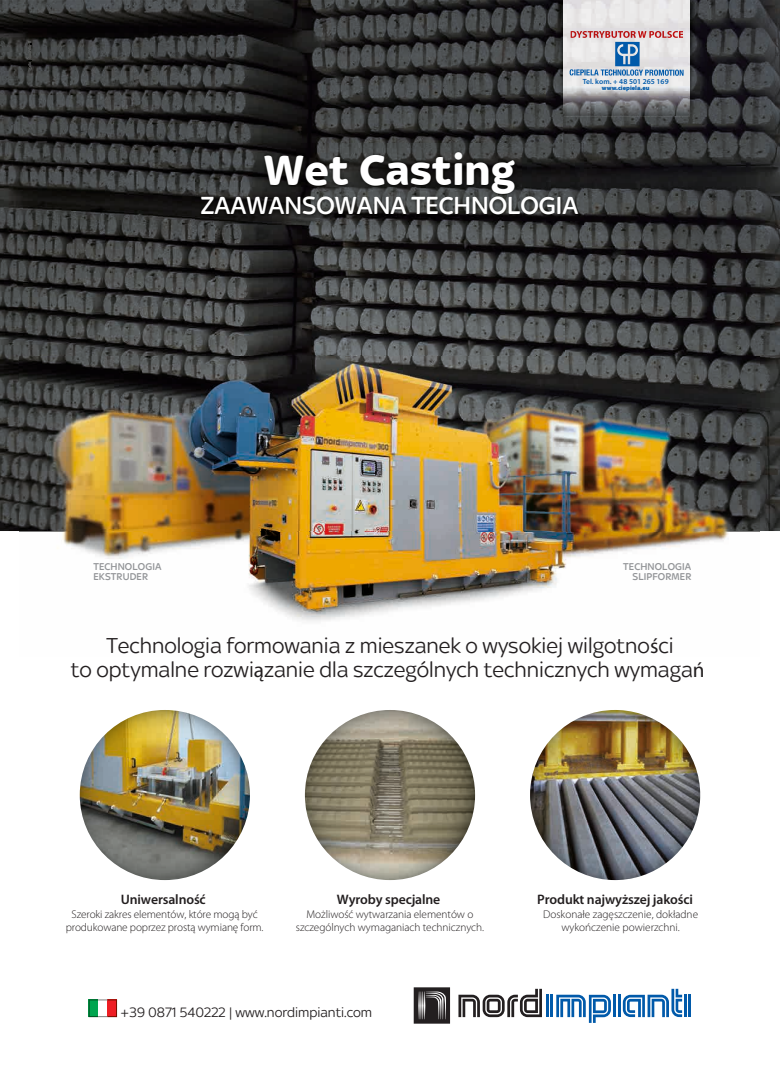
<style>
.page{position:relative;width:780px;height:1088px;background:#fff}
.page>*{position:absolute;margin:0;border:0;box-sizing:border-box;transform-origin:0 0}
.t1{font:700 43.75px "Sky Text";letter-spacing:.015em;color:#fff}
.t2{font:500 25px "Sky Text";color:#fff}
.t3{font:21.25px/24.4px "Sky Text";color:#231f20;text-align:center}
.t4{font:600 13.75px "Myriad Pro";letter-spacing:-.01em;color:#231f20}
.t5{font:13.38px "Sky Text";color:#231f20}
.t6{font:300 11.25px/13.1px "Myriad Pro";letter-spacing:-.005em;color:#231f20;text-align:center}
.t7{font:500 10px/10.8px "Sky Text";letter-spacing:.015em;color:#939598}
.t8{font:600 7.5px "Myriad Pro";letter-spacing:.005em;color:#015aaa}
.t9{font:900 6.25px "Myriad Pro";letter-spacing:.005em;color:#015aaa}
.s1{font-family:"Myriad Pro"}
</style>
<div class="page">
<img style="left:0;top:0;width:216px;height:398px">
<img style="left:216px;top:0;width:347px;height:144px">
<img style="left:650px;top:0;width:130px;height:398px">
<img style="left:563px;top:116px;width:87px;height:240px">
<img style="left:216px;top:225px;width:348px;height:131px">
<img style="left:0;top:398px;width:19px;height:133px">
<img style="left:760px;top:398px;width:20px;height:133px">
<img style="left:759px;top:356px;width:1px;height:175px">
<img style="left:19px;top:356px;width:740px;height:265px">
<img style="left:19px;top:531px;width:740px;height:1px">
<svg style="left:28px;top:41px;width:4px;height:28px"></svg>
<img style="left:80px;top:710px;width:170px;height:170px;border-radius:85px">
<img style="left:305px;top:710px;width:170px;height:170px;border-radius:85px">
<img style="left:530px;top:710px;width:170px;height:170px">
<hr style="left:546px;top:995px;width:3px;height:22px;background:#015aaa">
<hr style="left:550px;top:995px;width:3px;height:22px;background:#015aaa">
<hr style="left:613px;top:995px;width:3px;height:22px;background:#015aaa">
<hr style="left:617px;top:995px;width:3px;height:22px;background:#015aaa">
<hr style="left:684px;top:995px;width:3px;height:22px;background:#015aaa">
<hr style="left:688px;top:995px;width:3px;height:22px;background:#015aaa">
<svg style="left:458px;top:989px;width:84px;height:28px"></svg>
<svg style="left:556px;top:995px;width:55px;height:28px"></svg>
<svg style="left:622px;top:989px;width:60px;height:28px"></svg>
<svg style="left:413px;top:987px;width:37px;height:36px"></svg>
<img style="left:195px;top:144px;width:388px;height:81px">
<svg style="left:89px;top:999px;width:28px;height:18px"></svg>
<img style="left:546px;top:0;width:161px;height:116px">
<img style="left:570px;top:31px;width:113px;height:7px">
<svg style="left:569px;top:42px;width:114px;height:34px;background:#b7c8d9"></svg>
<svg style="left:690px;top:0;width:17px;height:1px"></svg>
<svg style="left:546px;top:0;width:16px;height:1px"></svg>
<p class="t8" style="left:582px;top:77px;width:87px">Tel. kom. + 48 501 265 169</p>
<p class="t9" style="left:601px;top:84px;width:49px">www.ciepiela.eu</p>
<h1 class="t1" style="left:264px;top:145px;width:252px">Wet Casting</h1>
<h2 class="t2" style="left:200px;top:191px;width:379px">ZAAWANSOWANA TECHNOLOGIA</h2>
<p class="t7" style="left:93px;top:561px;width:70px">TECHNOLOGIA<br>EKSTRUDER</p>
<p class="t7" style="left:623px;top:561px;width:70px;text-align:right">TECHNOLOGIA<br>SLIPFORMER</p>
<h3 class="t3" style="left:71px;top:633px;width:635px">Technologia formowania z mieszanek o wysokiej wilgotno<span class="s1">ś</span>ci<br>to optymalne rozwi<span class="s1">ą</span>zanie dla szczególnych technicznych wymaga<span class="s1">ń</span></h3>
<p class="t4" style="left:121px;top:892px;width:86px">Uniwersalność</p>
<p class="t4" style="left:337px;top:892px;width:105px">Wyroby specjalne</p>
<p class="t4" style="left:537px;top:892px;width:157px">Produkt najwyższej jakości</p>
<p class="t6" style="left:66px;top:907px;width:199px">Szeroki zakres elementów, które mogą być produkowane poprzez prostą wymianę form.</p>
<p class="t6" style="left:296px;top:907px;width:190px">Możliwość wytwarzania elementów o szczególnych wymaganiach technicznych.</p>
<p class="t6" style="left:543px;top:907px;width:156px">Doskonałe zagęszczenie, dokładne wykończenie powierzchni.</p>
<p class="t5" style="left:121px;top:1004px;width:253px">+39 0871 540222 | www.nordimpianti.com</p>
</div>
